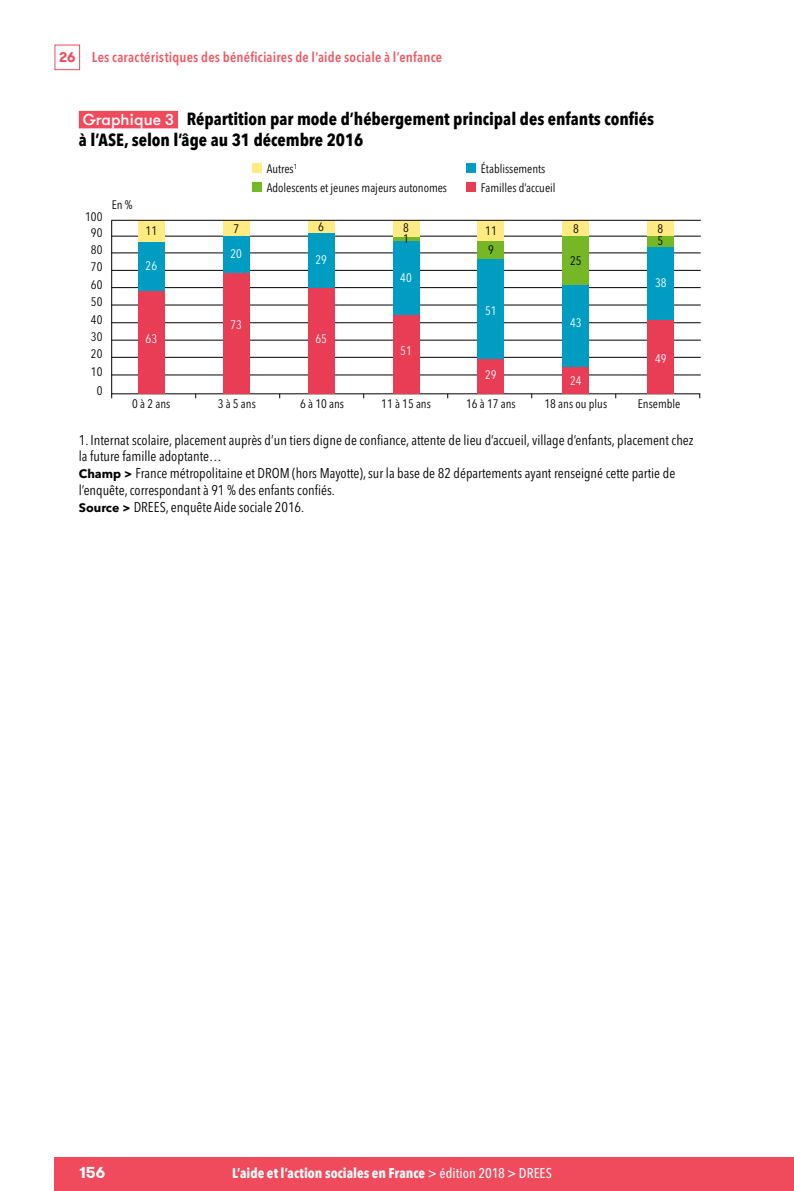
<style>
.page{position:relative;width:794px;height:1191px;background:#fff}
.page>*{position:absolute;margin:0;border:0;box-sizing:border-box;transform-origin:0 0}
.t1{font:700 condensed 17.5px/21px "Avenir Next LT Pro";color:#000}
.t2{font:700 15.75px "GT Walsheim";color:#fff}
.t3{font:condensed 14px/16.8px "Avenir Next LT Pro";color:#000}
.t4{font:600 condensed 14px "Avenir Next LT Pro";letter-spacing:.015em;color:#f05763}
.t5{font:700 condensed 14px "Avenir Next LT Pro";color:#fff}
.t6{font:condensed 12.25px/17.5px "Avenir Next LT Pro";color:#000}
.t7{font:condensed 12.25px "Avenir Next LT Pro";color:#fff}
.s1{font-family:"GT Walsheim Pro Trial";font-weight:700;font-stretch:normal;color:#f04b5d}
.s2{font-family:"GT Walsheim";font-weight:500;font-stretch:normal;font-size:15.75px;color:#fff}
.s3{font-weight:700;font-stretch:normal;font-size:12.25px}
.s4{font-weight:500}
</style>
<div class="page">
<div style="left:55px;top:45px;width:25px;height:25px;border:1px solid #f04b5d"></div>
<div style="left:55px;top:1157px;width:739px;height:34px;background:#f04b5d"></div>
<div style="left:79px;top:111px;width:99px;height:17px;background:#f04b5d"></div>
<div style="left:466px;top:182px;width:10px;height:10px;background:#e83d54"></div>
<div style="left:466px;top:163px;width:10px;height:10px;background:#009cc1"></div>
<div style="left:252px;top:182px;width:10px;height:10px;background:#75b726"></div>
<div style="left:252px;top:163px;width:10px;height:10px;background:#ffeb82"></div>
<svg style="left:111px;top:219px;width:590px;height:176px"></svg>
<div style="left:138px;top:290px;width:27px;height:103px;background:#e83d54"></div>
<div style="left:138px;top:242px;width:27px;height:48px;background:#009cc1"></div>
<div style="left:138px;top:221px;width:27px;height:21px;background:#ffeb82"></div>
<div style="left:223px;top:272px;width:26px;height:121px;background:#e83d54"></div>
<div style="left:223px;top:236px;width:26px;height:36px;background:#009cc1"></div>
<div style="left:223px;top:221px;width:26px;height:15px;background:#ffeb82"></div>
<div style="left:308px;top:288px;width:26px;height:105px;background:#e83d54"></div>
<div style="left:308px;top:232px;width:26px;height:55px;background:#009cc1"></div>
<div style="left:308px;top:221px;width:26px;height:11px;background:#ffeb82"></div>
<div style="left:393px;top:315px;width:26px;height:78px;background:#e83d54"></div>
<div style="left:393px;top:240px;width:26px;height:75px;background:#009cc1"></div>
<div style="left:393px;top:221px;width:26px;height:16px;background:#ffeb82"></div>
<svg style="left:393px;top:237px;width:26px;height:3px"></svg>
<div style="left:477px;top:359px;width:27px;height:34px;background:#e83d54"></div>
<div style="left:477px;top:259px;width:27px;height:100px;background:#009cc1"></div>
<div style="left:477px;top:221px;width:27px;height:21px;background:#ffeb82"></div>
<div style="left:477px;top:241px;width:27px;height:18px;background:#75b726"></div>
<div style="left:562px;top:366px;width:27px;height:27px;background:#e83d54"></div>
<div style="left:562px;top:284px;width:27px;height:83px;background:#009cc1"></div>
<div style="left:562px;top:235px;width:27px;height:49px;background:#75b726"></div>
<div style="left:562px;top:221px;width:27px;height:14px;background:#ffeb82"></div>
<div style="left:647px;top:244px;width:27px;height:76px;background:#009cc1"></div>
<div style="left:647px;top:235px;width:27px;height:12px;background:#75b726"></div>
<div style="left:647px;top:221px;width:27px;height:14px;background:#ffeb82"></div>
<div style="left:647px;top:320px;width:27px;height:73px;background:#e83d54"></div>
<p class="t4" style="left:59px;top:49px;width:384px"><span class="s1">26</span> Les caractéristiques des bénéficiaires de l’aide sociale à l’enfance</p>
<p class="t1" style="left:79px;top:108px;width:577px"><span class="s2">Graphique 3</span> Répartition par mode d’hébergement principal des enfants confiés à l’ASE, selon l’âge au 31 décembre 2016</p>
<p class="t6" style="left:481px;top:179px;width:76px">Familles d’accueil</p>
<p class="t6" style="left:481px;top:159px;width:66px">Établissements</p>
<p class="t6" style="left:267px;top:159px;width:32px">Autres<sup>1</sup></p>
<p class="t6" style="left:267px;top:179px;width:182px">Adolescents et jeunes majeurs autonomes</p>
<p class="t6" style="left:112px;top:196px;width:22px">En %</p>
<p class="t6" style="left:85px;top:208px;width:19px">100</p>
<p class="t6" style="left:318px;top:218px;width:7px">6</p>
<p class="t6" style="left:403px;top:222px;width:7px;line-height:11.4px">8<br>1</p>
<p class="t6" style="left:573px;top:219px;width:7px">8</p>
<p class="t6" style="left:657px;top:222px;width:7px;line-height:11.9px">8<br>5</p>
<p class="t6" style="left:570px;top:252px;width:13px">25</p>
<p class="t6" style="left:233px;top:220px;width:7px">7</p>
<p class="t6" style="left:146px;top:222px;width:13px">11</p>
<p class="t6" style="left:485px;top:221px;width:13px;line-height:19.2px">11<br>9</p>
<p class="t6" style="left:91px;top:224px;width:13px">90</p>
<p class="t6" style="left:91px;top:241px;width:13px">80</p>
<p class="t7" style="left:230px;top:246px;width:13px">20</p>
<p class="t7" style="left:315px;top:252px;width:13px">29</p>
<p class="t7" style="left:146px;top:258px;width:13px">26</p>
<p class="t6" style="left:91px;top:258px;width:13px;text-align:justify">70<br>60<br>50<br>40<br>30<br>20<br>10</p>
<p class="t6" style="left:97px;top:382px;width:7px">0</p>
<p class="t3" style="left:79px;top:431px;width:616px">1. Internat scolaire, placement auprès d’un tiers digne de confiance, attente de lieu d’accueil, village d’enfants, placement chez la future famille adoptante…<br><span class="s3">Champ &gt;</span> France métropolitaine et DROM (hors Mayotte), sur la base de 82 départements ayant renseigné cette partie de l’enquête, correspondant à 91 % des enfants confiés.<br><span class="s3">Source &gt;</span> DREES, enquête Aide sociale 2016.</p>
<p class="t7" style="left:400px;top:270px;width:13px">40</p>
<p class="t7" style="left:655px;top:275px;width:13px">38</p>
<p class="t7" style="left:485px;top:304px;width:13px">51</p>
<p class="t7" style="left:570px;top:316px;width:13px">43</p>
<p class="t7" style="left:230px;top:317px;width:13px">73</p>
<p class="t7" style="left:146px;top:331px;width:13px">63</p>
<p class="t7" style="left:315px;top:331px;width:13px">65</p>
<p class="t7" style="left:400px;top:343px;width:13px">51</p>
<p class="t7" style="left:655px;top:351px;width:13px">49</p>
<p class="t7" style="left:485px;top:368px;width:13px">29</p>
<p class="t7" style="left:570px;top:373px;width:13px">24</p>
<p class="t6" style="left:132px;top:394px;width:40px">0 à 2 ans</p>
<p class="t6" style="left:218px;top:394px;width:40px">3 à 5 ans</p>
<p class="t6" style="left:300px;top:394px;width:45px">6 à 10 ans</p>
<p class="t6" style="left:381px;top:394px;width:51px">11 à 15 ans</p>
<p class="t6" style="left:466px;top:394px;width:51px">16 à 17 ans</p>
<p class="t6" style="left:544px;top:394px;width:64px">18 ans ou plus</p>
<p class="t6" style="left:638px;top:394px;width:44px">Ensemble</p>
<p class="t2" style="left:79px;top:1162px;width:27px">156</p>
<p class="t5" style="left:232px;top:1165px;width:321px">L’aide et l’action sociales en France <span class="s4">&gt; édition 2018 &gt; DREES</span></p>
</div>
